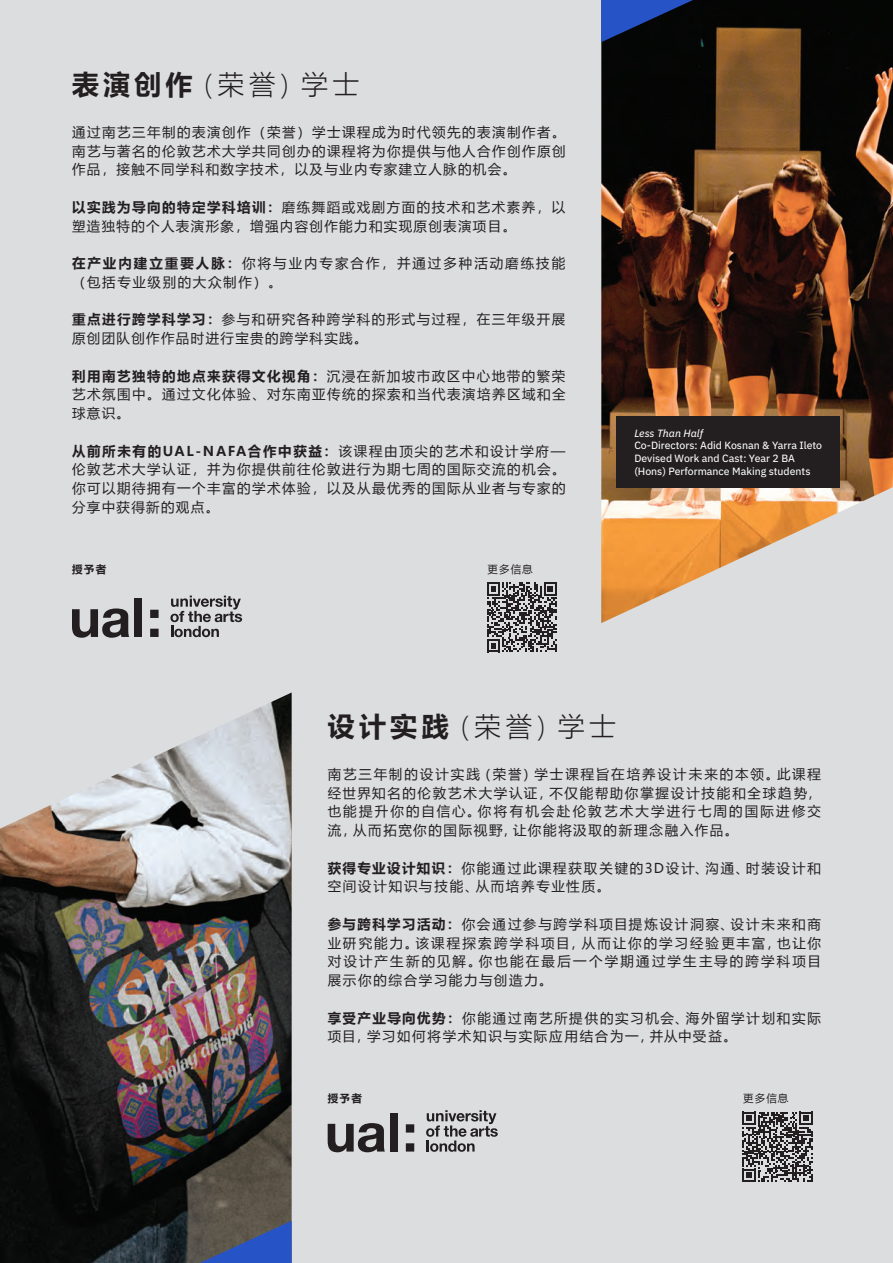
<style>
.page{position:relative;width:893px;height:1263px;background:#dcdddf}
.page>*{position:absolute;margin:0;border:0;box-sizing:border-box;transform-origin:0 0}
.t1{font:27px "Microsoft Ya Hei UI Light";letter-spacing:.16em;color:#231f20}
.Body_Text_-_8pt__11pt{font:13.5px/18.8px "Microsoft Ya Hei UI";letter-spacing:.11em;color:#231f20;text-align:justify}
.Body_Text_-_8pt__11pt-2{font:13.5px/18.8px "Microsoft Ya Hei UI";letter-spacing:.13em;color:#231f20}
.Body_Text_-_8pt__11pt-3{font:13.5px/18.8px "Microsoft Ya Hei UI";letter-spacing:.145em;color:#231f20}
.t2{font:10.5px/12.6px "IBM Plex Sans Text";color:#fff}
.t3{font:italic 10.5px "IBM Plex Sans Text";color:#fff}
.t4{font:10.5px "Microsoft Ya Hei UI";letter-spacing:.1em;color:#231f20}
.t5{font:700 10.5px "Microsoft Ya Hei UI";letter-spacing:.13em;color:#231f20}
.s1{font-family:"Microsoft Ya Hei UI";font-weight:700}
.s2{font-weight:700}
</style>
<div class="page">
<img style="left:0;top:692px;width:292px;height:571px">
<svg style="left:200px;top:1221px;width:92px;height:42px"></svg>
<img style="left:601px;top:0;width:292px;height:623px">
<svg style="left:601px;top:0;width:92px;height:42px"></svg>
<div style="left:616px;top:416px;width:224px;height:71px;background:#231f20"></div>
<svg style="left:487px;top:582px;width:70px;height:70px"></svg>
<svg style="left:170px;top:596px;width:72px;height:41px"></svg>
<svg style="left:72px;top:608px;width:57px;height:30px"></svg>
<div style="left:134px;top:599px;width:8px;height:38px;background:#231f20"></div>
<svg style="left:150px;top:610px;width:9px;height:27px"></svg>
<svg style="left:742px;top:1112px;width:70px;height:70px"></svg>
<svg style="left:426px;top:1110px;width:72px;height:42px"></svg>
<svg style="left:328px;top:1123px;width:57px;height:29px"></svg>
<div style="left:390px;top:1113px;width:7px;height:38px;background:#231f20"></div>
<svg style="left:406px;top:1124px;width:8px;height:27px"></svg>
<p class="t1" style="left:72px;top:66px;width:289px"><span class="s1">表演创作</span>（荣誉）学士</p>
<p class="Body_Text_-_8pt__11pt" style="left:72px;top:122px;width:495px">通过南艺三年制的表演创作（荣誉）学士课程成为时代领先的表演制作者。南艺与著名的伦敦艺术大学共同创办的课程将为你提供与他人合作创作原创作品，接触不同学科和数字技术，以及与业内专家建立人脉的机会。</p>
<p class="Body_Text_-_8pt__11pt" style="left:72px;top:197px;width:495px"><span class="s2">以实践为导向的特定学科培训：</span>磨练舞蹈或戏剧方面的技术和艺术素养，以塑造独特的个人表演形象，增强内容创作能力和实现原创表演项目。</p>
<p class="Body_Text_-_8pt__11pt-3" style="left:72px;top:253px;width:495px"><span class="s2">在产业内建立重要人脉：</span>你将与业内专家合作，并通过多种活动磨练技能（包括专业级别的大众制作）。</p>
<p class="Body_Text_-_8pt__11pt" style="left:72px;top:310px;width:495px"><span class="s2">重点进行跨学科学习：</span>参与和研究各种跨学科的形式与过程，在三年级开展原创团队创作作品时进行宝贵的跨学科实践。</p>
<p class="Body_Text_-_8pt__11pt" style="left:72px;top:366px;width:495px"><span class="s2">利用南艺独特的地点来获得文化视角：</span>沉浸在新加坡市政区中心地带的繁荣艺术氛围中。通过文化体验、对东南亚传统的探索和当代表演培养区域和全球意识。</p>
<p class="Body_Text_-_8pt__11pt" style="left:72px;top:441px;width:495px"><span class="s2">从前所未有的UAL-NAFA合作中获益：</span>该课程由顶尖的艺术和设计学府—伦敦艺术大学认证，并为你提供前往伦敦进行为期七周的国际交流的机会。你可以期待拥有一个丰富的学术体验，以及从最优秀的国际从业者与专家的分享中获得新的观点。</p>
<p class="t5" style="left:72px;top:562px;width:36px">授予者</p>
<p class="t4" style="left:488px;top:562px;width:47px">更多信息</p>
<p class="t3" style="left:634px;top:425px;width:70px">Less Than Half</p>
<p class="t2" style="left:634px;top:438px;width:189px">Co-Directors: Adid Kosnan &amp; Yarra Ileto</p>
<p class="t2" style="left:634px;top:451px;width:178px">Devised Work and Cast: Year 2 BA (Hons) Performance Making students</p>
<p class="t1" style="left:328px;top:708px;width:290px"><span class="s1">设计实践</span>（荣誉）学士</p>
<p class="Body_Text_-_8pt__11pt" style="left:328px;top:764px;width:495px">南艺三年制的设计实践（荣誉）学士课程旨在培养设计未来的本领。此课程经世界知名的伦敦艺术大学认证，不仅能帮助你掌握设计技能和全球趋势，也能提升你的自信心。你将有机会赴伦敦艺术大学进行七周的国际进修交流，从而拓宽你的国际视野，让你能将汲取的新理念融入作品。</p>
<p class="Body_Text_-_8pt__11pt-2" style="left:328px;top:858px;width:495px"><span class="s2">获得专业设计知识：</span>你能通过此课程获取关键的3D设计、沟通、时装设计和空间设计知识与技能、从而培养专业性质。</p>
<p class="Body_Text_-_8pt__11pt" style="left:328px;top:914px;width:495px"><span class="s2">参与跨科学习活动：</span>你会通过参与跨学科项目提炼设计洞察、设计未来和商业研究能力。该课程探索跨学科项目，从而让你的学习经验更丰富，也让你对设计产生新的见解。你也能在最后一个学期通过学生主导的跨学科项目展示你的综合学习能力与创造力。</p>
<p class="Body_Text_-_8pt__11pt" style="left:328px;top:1008px;width:495px"><span class="s2">享受产业导向优势：</span>你能通过南艺所提供的实习机会、海外留学计划和实际项目，学习如何将学术知识与实际应用结合为一，并从中受益。</p>
<p class="t5" style="left:328px;top:1091px;width:36px">授予者</p>
<p class="t4" style="left:743px;top:1091px;width:47px">更多信息</p>
</div>
